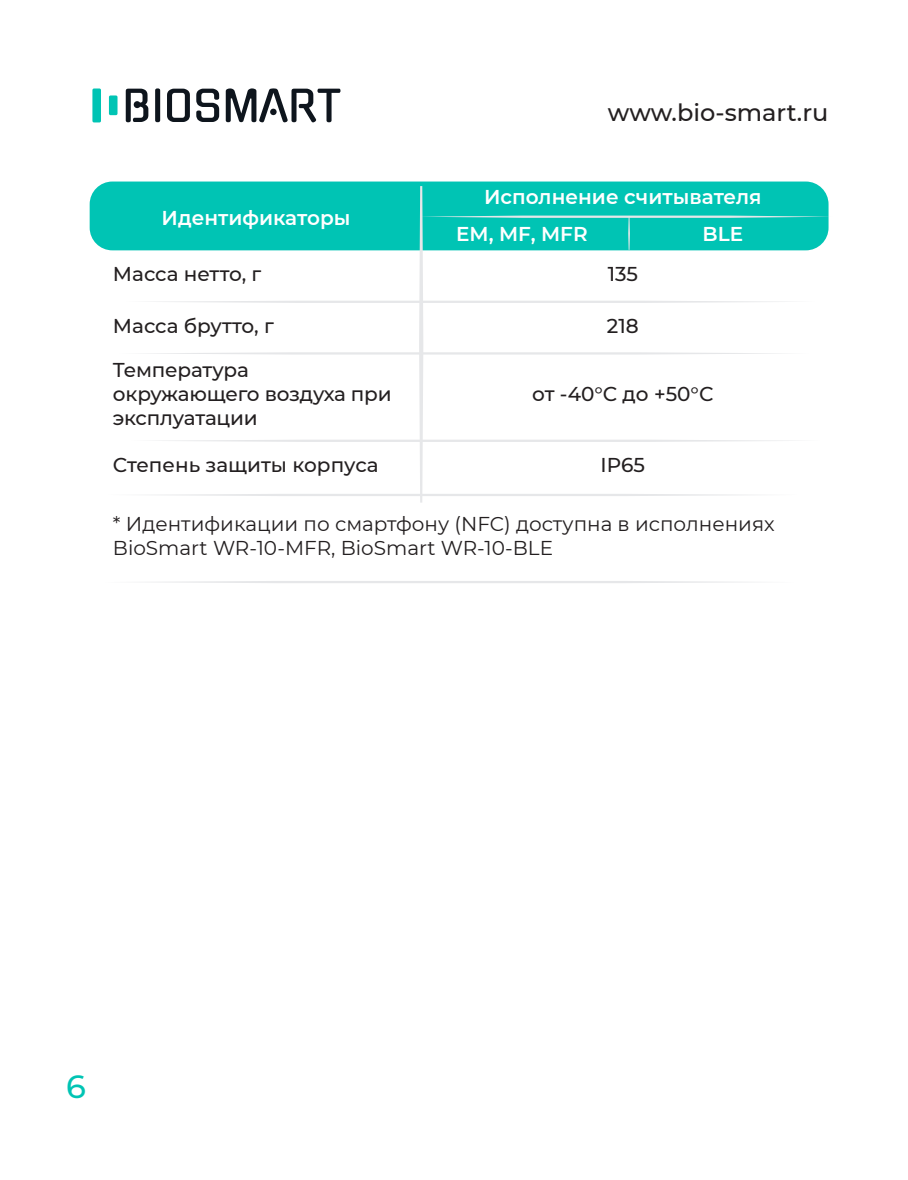
<style>
.page{position:relative;width:908px;height:1180px;background:#fff}
.page>*{position:absolute;margin:0;border:0;box-sizing:border-box;transform-origin:0 0}
.t1{font:500 32px "Montserrat";color:#00c4b4}
.t2{font:500 24px "Montserrat";color:#231f20}
.t3{font:500 20px/24px "Montserrat";letter-spacing:-.01em;color:#231f20}
.t4{font:20px/24px "Montserrat";color:#231f20}
.t5{font:600 20px "Montserrat";color:#fff}
</style>
<div class="page">
<div style="left:90px;top:181px;width:738px;height:69px;background:#00c4b4;border-radius:23px"></div>
<svg style="left:157px;top:581px;width:585px;height:2px"></svg>
<svg style="left:109px;top:186px;width:720px;height:316px"></svg>
<svg style="left:126px;top:88px;width:214px;height:34px"></svg>
<div style="left:109px;top:95px;width:8px;height:20px;background:#00c4b4;border-radius:2px"></div>
<div style="left:92px;top:88px;width:9px;height:34px;background:#00c4b4;border-radius:2px"></div>
<p class="t5" style="left:161px;top:203px;width:190px">Идентификаторы</p>
<p class="t2" style="left:607px;top:96px;width:222px">www.bio-smart.ru</p>
<p class="t5" style="left:484px;top:182px;width:279px">Исполнение считывателя</p>
<p class="t5" style="left:456px;top:219px;width:133px">EM, MF, MFR</p>
<p class="t5" style="left:702px;top:219px;width:42px">BLE</p>
<p class="t3" style="left:113px;top:261px;width:150px">Масса нетто, г</p>
<p class="t3" style="left:607px;top:261px;width:32px">135</p>
<p class="t3" style="left:113px;top:312px;width:162px">Масса брутто, г</p>
<p class="t3" style="left:606px;top:312px;width:33px">218</p>
<p class="t3" style="left:113px;top:357px;width:280px">Температура окружающего воздуха при эксплуатации</p>
<p class="t3" style="left:532px;top:381px;width:182px">от -40°С до +50°С</p>
<p class="t3" style="left:113px;top:452px;width:267px">Степень защиты корпуса</p>
<p class="t3" style="left:600px;top:452px;width:46px">IP65</p>
<p class="t4" style="left:113px;top:510px;width:663px">* Идентификации по смартфону (NFC) доступна в исполнениях<br>BioSmart WR-10-MFR, BioSmart WR-10-BLE</p>
<h1 class="t1" style="left:66px;top:1063px;width:21px">6</h1>
</div>
